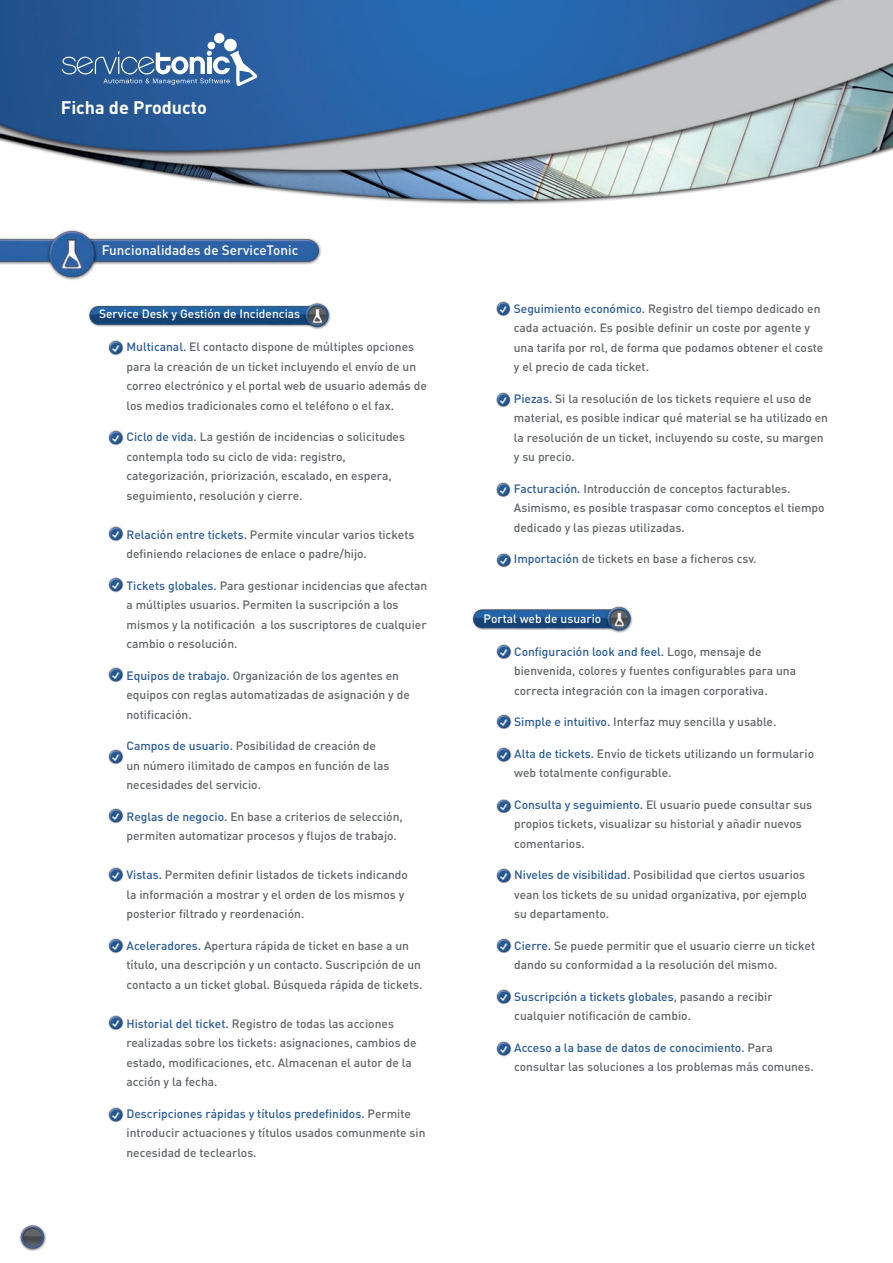
<style>
.page{position:relative;width:893px;height:1263px;background:#fff}
.page>*{position:absolute;margin:0;border:0;box-sizing:border-box;transform-origin:0 0}
.t1{font:700 18px "DIN";color:#fff}
.t2{font:500 13.5px "DIN";color:#fff}
.t3{font:500 12px/19.5px "DIN";color:#626568}
.t4{font:500 12px "DIN";color:#fff}
.s1{color:#2a5b9b}
</style>
<div class="page">
<img style="left:0;top:0;width:893px;height:204px">
<svg style="left:62px;top:32px;width:197px;height:55px;background:#4b75a9"></svg>
<img style="left:0;top:230px;width:322px;height:50px">
<img style="left:472px;top:606px;width:161px;height:27px">
<img style="left:89px;top:302px;width:242px;height:28px">
<img style="left:108px;top:340px;width:16px;height:16px">
<img style="left:108px;top:430px;width:16px;height:16px">
<img style="left:108px;top:526px;width:16px;height:16px">
<img style="left:108px;top:577px;width:16px;height:16px">
<img style="left:108px;top:667px;width:16px;height:16px">
<img style="left:108px;top:749px;width:16px;height:16px">
<img style="left:108px;top:808px;width:16px;height:16px">
<img style="left:108px;top:867px;width:16px;height:16px">
<img style="left:108px;top:938px;width:16px;height:16px">
<img style="left:108px;top:1015px;width:16px;height:16px">
<img style="left:108px;top:1107px;width:16px;height:16px">
<img style="left:496px;top:301px;width:15px;height:16px">
<img style="left:496px;top:392px;width:15px;height:16px">
<img style="left:496px;top:482px;width:15px;height:16px">
<img style="left:496px;top:714px;width:16px;height:16px">
<img style="left:496px;top:747px;width:16px;height:16px">
<img style="left:496px;top:799px;width:16px;height:15px">
<img style="left:496px;top:868px;width:16px;height:16px">
<img style="left:496px;top:938px;width:16px;height:16px">
<img style="left:496px;top:989px;width:16px;height:16px">
<img style="left:496px;top:1041px;width:16px;height:16px">
<img style="left:496px;top:644px;width:16px;height:16px">
<img style="left:496px;top:553px;width:16px;height:15px">
<img style="left:19px;top:1224px;width:27px;height:27px">
<h1 class="t1" style="left:61px;top:95px;width:148px">Ficha de Producto</h1>
<p class="t2" style="left:102px;top:242px;width:198px">Funcionalidades de ServiceTonic</p>
<p class="t4" style="left:99px;top:306px;width:203px">Service Desk y Gestión de Incidencias</p>
<p class="t3" style="left:126px;top:337px;width:302px"><span class="s1">Multicanal.</span> El contacto dispone de múltiples opciones para la creación de un ticket incluyendo el envío de un correo electrónico y el portal web de usuario además de los medios tradicionales como el teléfono o el fax.</p>
<p class="t3" style="left:126px;top:427px;width:280px"><span class="s1">Ciclo de vida.</span> La gestión de incidencias o solicitudes contempla todo su ciclo de vida: registro, categorización, priorización, escalado, en espera, seguimiento, resolución y cierre.</p>
<p class="t3" style="left:126px;top:524px;width:289px"><span class="s1">Relación entre tickets.</span> Permite vincular varios tickets definiendo relaciones de enlace o padre/hijo.</p>
<p class="t3" style="left:126px;top:575px;width:302px"><span class="s1">Tickets globales.</span> Para gestionar incidencias que afectan a múltiples usuarios. Permiten la suscripción a los mismos y la notificación a los suscriptores de cualquier cambio o resolución.</p>
<p class="t3" style="left:126px;top:665px;width:285px"><span class="s1">Equipos de trabajo.</span> Organización de los agentes en equipos con reglas automatizadas de asignación y de notificación.</p>
<p class="t3" style="left:126px;top:736px;width:264px"><span class="s1">Campos de usuario.</span> Posibilidad de creación de un número ilimitado de campos en función de las necesidades del servicio.</p>
<p class="t3" style="left:126px;top:806px;width:278px"><span class="s1">Reglas de negocio.</span> En base a criterios de selección, permiten automatizar procesos y flujos de trabajo.</p>
<p class="t3" style="left:126px;top:865px;width:283px"><span class="s1">Vistas.</span> Permiten definir listados de tickets indicando la información a mostrar y el orden de los mismos y posterior filtrado y reordenación.</p>
<p class="t3" style="left:126px;top:935px;width:297px"><span class="s1">Aceleradores.</span> Apertura rápida de ticket en base a un título, una descripción y un contacto. Suscripción de un contacto a un ticket global. Búsqueda rápida de tickets.</p>
<p class="t3" style="left:126px;top:1013px;width:292px"><span class="s1">Historial del ticket.</span> Registro de todas las acciones realizadas sobre los tickets: asignaciones, cambios de estado, modificaciones, etc. Almacenan el autor de la acción y la fecha.</p>
<p class="t3" style="left:126px;top:1103px;width:301px"><span class="s1">Descripciones rápidas y títulos predefinidos.</span> Permite introducir actuaciones y títulos usados comunmente sin necesidad de teclearlos.</p>
<p class="t3" style="left:514px;top:298px;width:311px"><span class="s1">Seguimiento económico.</span> Registro del tiempo dedicado en cada actuación. Es posible definir un coste por agente y una tarifa por rol, de forma que podamos obtener el coste y el precio de cada ticket.</p>
<p class="t3" style="left:514px;top:388px;width:316px"><span class="s1">Piezas.</span> Si la resolución de los tickets requiere el uso de material, es posible indicar qué material se ha utilizado en la resolución de un ticket, incluyendo su coste, su margen y su precio.</p>
<p class="t3" style="left:514px;top:478px;width:312px"><span class="s1">Facturación.</span> Introducción de conceptos facturables.<br>Asimismo, es posible traspasar como conceptos el tiempo dedicado y las piezas utilizadas.</p>
<p class="t3" style="left:514px;top:549px;width:244px"><span class="s1">Importación</span> de tickets en base a ficheros csv.</p>
<p class="t4" style="left:484px;top:611px;width:119px">Portal web de usuario</p>
<p class="t3" style="left:514px;top:641px;width:283px"><span class="s1">Configuración look and feel.</span> Logo, mensaje de bienvenida, colores y fuentes configurables para una correcta integración con la imagen corporativa.</p>
<p class="t3" style="left:514px;top:712px;width:264px"><span class="s1">Simple e intuitivo.</span> Interfaz muy sencilla y usable.</p>
<p class="t3" style="left:514px;top:743px;width:301px"><span class="s1">Alta de tickets.</span> Envío de tickets utilizando un formulario web totalmente configurable.</p>
<p class="t3" style="left:514px;top:794px;width:300px"><span class="s1">Consulta y seguimiento.</span> El usuario puede consultar sus propios tickets, visualizar su historial y añadir nuevos comentarios.</p>
<p class="t3" style="left:514px;top:865px;width:294px"><span class="s1">Niveles de visibilidad.</span> Posibilidad que ciertos usuarios vean los tickets de su unidad organizativa, por ejemplo su departamento.</p>
<p class="t3" style="left:514px;top:935px;width:302px"><span class="s1">Cierre.</span> Se puede permitir que el usuario cierre un ticket dando su conformidad a la resolución del mismo.</p>
<p class="t3" style="left:514px;top:986px;width:260px"><span class="s1">Suscripción a tickets globales</span>, pasando a recibir cualquier notificación de cambio.</p>
<p class="t3" style="left:514px;top:1037px;width:301px"><span class="s1">Acceso a la base de datos de conocimiento.</span> Para consultar las soluciones a los problemas más comunes.</p>
</div>
